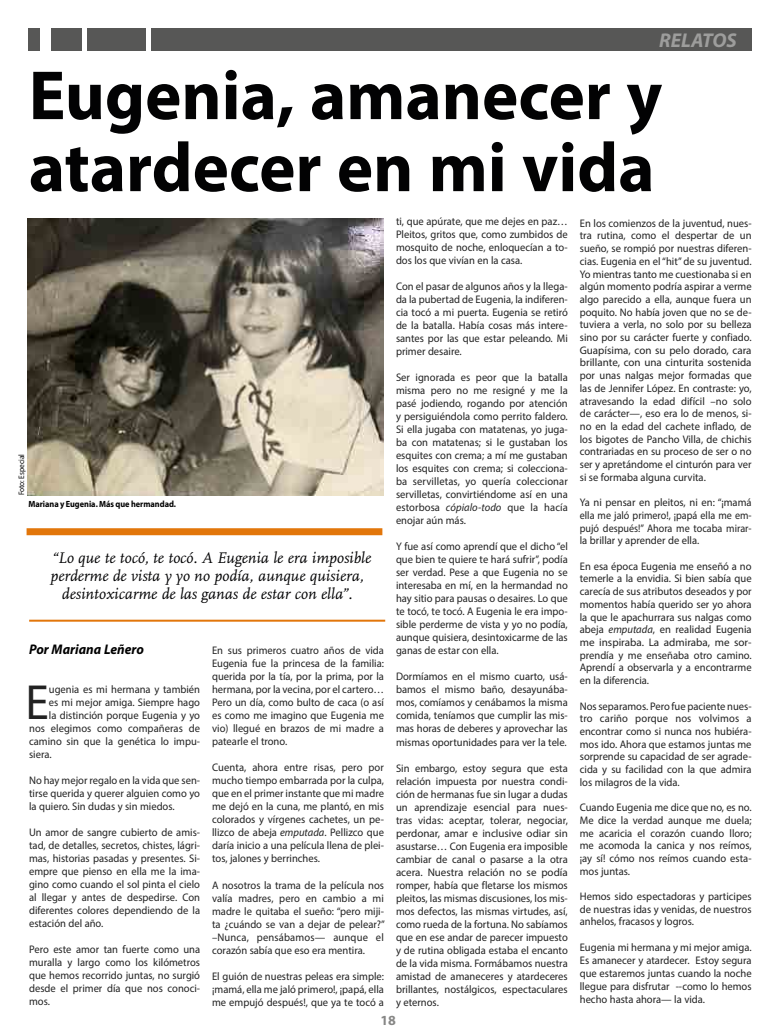
<style>
.page{position:relative;width:780px;height:1035px;background:#fff}
.page>*{position:absolute;margin:0;border:0;box-sizing:border-box;transform-origin:0 0}
.t1{font:700 70.1px/72px "Myriad Pro";color:#020203}
.t2{font:49.6px "Myriad Pro";color:#222;scale:.96 1}
.t3{font:italic 700 20px "Myriad Pro";color:#9d9d9c}
.t4{font:italic 16px/18px "Scala";color:#020203;text-align:center}
.t5{font:italic 700 14px "Myriad Pro";color:#000;scale:.96 1}
.t6{font:700 14px "Myriad Pro";color:#878786}
.t7{font:11px/13px "Myriad Pro";color:#222;text-align:justify;scale:.96 1}
.t8{font:700 9px "Myriad Pro";color:#000;scale:.92 1}
.t9{font:8px "Myriad Pro";color:#000;scale:.92 1}
.s1{font-style:italic}
</style>
<div class="page">
<div style="left:255px;top:28px;width:496px;height:23px;background:#575756"></div>
<div style="left:151px;top:28px;width:104px;height:23px;background:#575756"></div>
<div style="left:87px;top:28px;width:58px;height:23px;background:#575756"></div>
<div style="left:51px;top:28px;width:30px;height:23px;background:#575756"></div>
<div style="left:29px;top:28px;width:11px;height:23px;background:#575756"></div>
<div style="left:27px;top:528px;width:355px;height:7px;background:#e2760a"></div>
<hr style="left:29px;top:619px;width:356px;height:2px;background:#e2760a">
<img style="left:28px;top:218px;width:356px;height:277px">
<h3 class="t3" style="left:659px;top:33px;width:79px">RELATOS</h3>
<h1 class="t1" style="left:29px;top:66px;width:635px">Eugenia, amanecer y atardecer en mi vida</h1>
<p class="t9" style="left:18px;top:495px;width:46px;rotate:-90deg">Foto: Especial</p>
<p class="t8" style="left:28px;top:500px;width:162px">Mariana y Eugenia. Más que hermandad.</p>
<h3 class="t4" style="left:51px;top:550px;width:322px">“Lo que te tocó, te tocó. A Eugenia le era imposible perderme de vista y yo no podía, aunque quisiera, desintoxicarme de las ganas de estar con ella”.</h3>
<p class="t5" style="left:29px;top:644px;width:121px">Por Mariana Leñero</p>
<h2 class="t2" style="left:25px;top:678px;width:26px">E</h2>
<p class="t7" style="left:49px;top:683px;width:159px">ugenia es mi hermana y también</p>
<p class="t7" style="left:49px;top:696px;width:159px">es mi mejor amiga. Siempre hago</p>
<p class="t7" style="left:49px;top:709px;width:159px">la distinción porque Eugenia y yo</p>
<p class="t7" style="left:29px;top:722px;width:179px">nos elegimos como compañeras de</p>
<p class="t7" style="left:29px;top:735px;width:180px">camino sin que la genética lo impu-</p>
<p class="t7" style="left:29px;top:748px;width:25px">siera.</p>
<p class="t7" style="left:29px;top:774px;width:180px">No hay mejor regalo en la vida que sen&shy;tirse querida y querer alguien como yo la quiero. Sin dudas y sin miedos.</p>
<p class="t7" style="left:29px;top:826px;width:180px">Un amor de sangre cubierto de amis&shy;tad, de detalles, secretos, chistes, lágri&shy;mas, historias pasadas y presentes. Si&shy;empre que pienso en ella me la ima&shy;gino como cuando el sol pinta el cielo al llegar y antes de despedirse. Con diferentes colores dependiendo de la estación del año.</p>
<p class="t7" style="left:29px;top:943px;width:180px">Pero este amor tan fuerte como una muralla y largo como los kilómetros que hemos recorrido juntas, no surgió desde el primer día que nos conoci&shy;mos.</p>
<p class="t7" style="left:212px;top:644px;width:180px">En sus primeros cuatro años de vida Eugenia fue la princesa de la familia: querida por la tía, por la prima, por la hermana, por la vecina, por el cartero… Pero un día, como bulto de caca (o así es como me imagino que Eugenia me vio) llegué en brazos de mi madre a patearle el trono.</p>
<p class="t7" style="left:212px;top:761px;width:180px">Cuenta, ahora entre risas, pero por mucho tiempo embarrada por la culpa, que en el primer instante que mi madre me dejó en la cuna, me plantó, en mis colorados y vírgenes cachetes, un pe&shy;llizco de abeja <span class="s1">emputada</span>. Pellizco que daría inicio a una película llena de plei&shy;tos, jalones y berrinches.</p>
<p class="t7" style="left:212px;top:878px;width:181px">A nosotros la trama de la película nos valía madres, pero en cambio a mi madre le quitaba el sueño: “pero miji&shy;ta ¿cuándo se van a dejar de pelear?” –Nunca, pensábamos— aunque el corazón sabía que eso era mentira.</p>
<p class="t7" style="left:212px;top:969px;width:180px">El guión de nuestras peleas era simple: ¡mamá, ella me jaló primero!, ¡papá, ella me empujó después!, que ya te tocó a</p>
<p class="t7" style="left:396px;top:215px;width:180px">ti, que apúrate, que me dejes en paz… Pleitos, gritos que, como zumbidos de mosquito de noche, enloquecían a to&shy;dos los que vivían en la casa.</p>
<p class="t7" style="left:396px;top:280px;width:180px">Con el pasar de algunos años y la llega&shy;da la pubertad de Eugenia, la indiferen&shy;cia tocó a mi puerta. Eugenia se retiró de la batalla. Había cosas más intere&shy;santes por las que estar peleando. Mi primer desaire.</p>
<p class="t7" style="left:396px;top:371px;width:180px">Ser ignorada es peor que la batalla misma pero no me resigné y me la pasé jodiendo, rogando por atención y persiguiéndola como perrito faldero.<br>Si ella jugaba con matatenas, yo juga&shy;ba con matatenas; si le gustaban los esquites con crema; a mí me gustaban los esquites con crema; si colecciona&shy;ba servilletas, yo quería coleccionar servilletas, convirtiéndome así en una estorbosa <span class="s1">cópialo-todo</span> que la hacía enojar aún más.</p>
<p class="t7" style="left:396px;top:540px;width:180px">Y fue así como aprendí que el dicho “el que bien te quiere te hará sufrir”, podía ser verdad. Pese a que Eugenia no se interesaba en mí, en la hermandad no hay sitio para pausas o desaires. Lo que te tocó, te tocó. A Eugenia le era impo&shy;sible perderme de vista y yo no podía, aunque quisiera, desintoxicarme de las ganas de estar con ella.</p>
<p class="t7" style="left:396px;top:670px;width:180px">Dormíamos en el mismo cuarto, usá&shy;bamos el mismo baño, desayunába&shy;mos, comíamos y cenábamos la misma comida, teníamos que cumplir las mis&shy;mas horas de deberes y aprovechar las mismas oportunidades para ver la tele.</p>
<p class="t7" style="left:396px;top:761px;width:180px">Sin embargo, estoy segura que esta relación impuesta por nuestra condi&shy;ción de hermanas fue sin lugar a dudas un aprendizaje esencial para nues&shy;tras vidas: aceptar, tolerar, negociar, perdonar, amar e inclusive odiar sin asustarse… Con Eugenia era imposible cambiar de canal o pasarse a la otra acera. Nuestra relación no se podía romper, había que fletarse los mismos pleitos, las mismas discusiones, los mis&shy;mos defectos, las mismas virtudes, así, como rueda de la fortuna. No sabíamos que en ese andar de parecer impuesto y de rutina obligada estaba el encanto de la vida misma. Formábamos nuestra amistad de amaneceres y atardeceres brillantes, nostálgicos, espectaculares y eternos.</p>
<p class="t6" style="left:380px;top:1014px;width:17px">18</p>
<p class="t7" style="left:579px;top:217px;width:180px;line-height:12.7px">En los comienzos de la juventud, nues&shy;tra rutina, como el despertar de un sueño, se rompió por nuestras diferen&shy;cias. Eugenia en el “hit” de su juventud.<br>Yo mientras tanto me cuestionaba si en algún momento podría aspirar a verme algo parecido a ella, aunque fuera un poquito. No había joven que no se de&shy;tuviera a verla, no solo por su belleza sino por su carácter fuerte y confiado.<br>Guapísima, con su pelo dorado, cara brillante, con una cinturita sostenida por unas nalgas mejor formadas que las de Jennifer López. En contraste: yo, atravesando la edad difícil –no solo de carácter—, eso era lo de menos, si&shy;no en la edad del cachete inflado, de los bigotes de Pancho Villa, de chichis contrariadas en su proceso de ser o no ser y apretándome el cinturón para ver si se formaba alguna curvita.</p>
<p class="t7" style="left:579px;top:496px;width:180px;line-height:12.7px">Ya ni pensar en pleitos, ni en: “¡mamá ella me jaló primero!, ¡papá ella me em&shy;pujó después!” Ahora me tocaba mirar&shy;la brillar y aprender de ella.</p>
<p class="t7" style="left:579px;top:560px;width:180px;line-height:12.7px">En esa época Eugenia me enseñó a no temerle a la envidia. Si bien sabía que carecía de sus atributos deseados y por momentos había querido ser yo ahora la que le apachurrara sus nalgas como abeja <span class="s1">emputada</span>, en realidad Eugenia me inspiraba. La admiraba, me sor&shy;prendía y me enseñaba otro camino.<br>Aprendí a observarla y a encontrarme en la diferencia.</p>
<p class="t7" style="left:579px;top:700px;width:180px;line-height:12.7px">Nos separamos. Pero fue paciente nues&shy;tro cariño porque nos volvimos a encontrar como si nunca nos hubiéra&shy;mos ido. Ahora que estamos juntas me sorprende su capacidad de ser agrade&shy;cida y su facilidad con la que admira los milagros de la vida.</p>
<p class="t7" style="left:579px;top:801px;width:180px;line-height:12.7px">Cuando Eugenia me dice que no, es no.<br>Me dice la verdad aunque me duela; me acaricia el corazón cuando lloro; me acomoda la canica y nos reímos, ¡ay sí! cómo nos reímos cuando esta&shy;mos juntas.</p>
<p class="t7" style="left:579px;top:890px;width:180px;line-height:12.7px">Hemos sido espectadoras y participes de nuestras idas y venidas, de nuestros anhelos, fracasos y logros.</p>
<p class="t7" style="left:579px;top:941px;width:180px">Eugenia mi hermana y mi mejor amiga.<br>Es amanecer y atardecer. Estoy segura que estaremos juntas cuando la noche llegue para disfrutar --como lo hemos hecho hasta ahora— la vida.</p>
</div>
